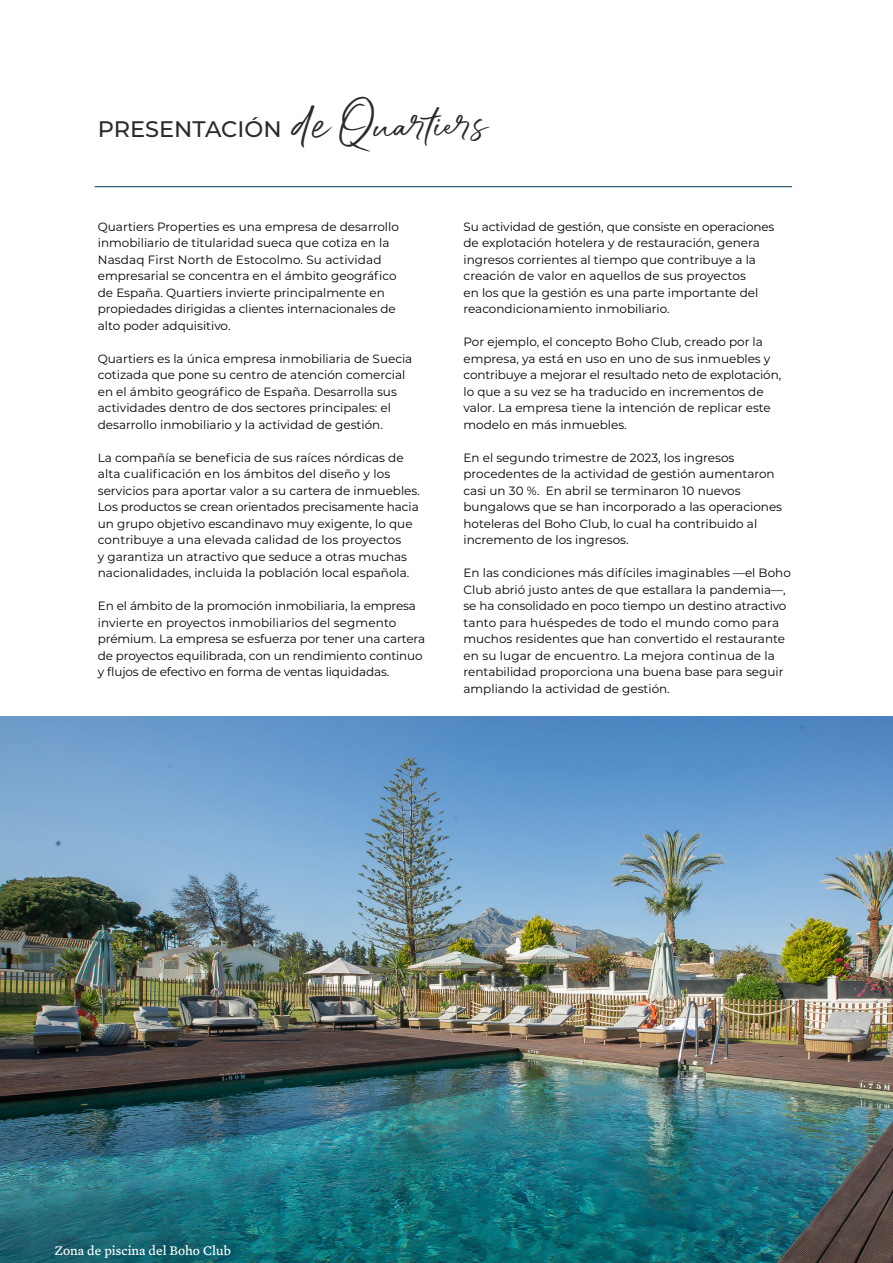
<style>
.page{position:relative;width:893px;height:1263px;background:#fff}
.page>*{position:absolute;margin:0;border:0;box-sizing:border-box;transform-origin:0 0}
.Rubrik{font:500 22.5px "Montserrat";color:#2b292e}
.t1{font:13.5px "Mercury Text G4";color:#fff}
.Brödtext_ny{font:12px/16.5px "Montserrat";color:#000}
.s1{font-family:"Belluga Solid Wide";font-weight:400;font-size:40.5px}
.s2{font-family:"Belluga Solid Wide";font-weight:400;font-size:37.5px}
</style>
<div class="page">
<img style="left:0;top:716px;width:893px;height:547px">
<hr style="left:95px;top:186px;width:697px;height:1px;background:#073351">
<p class="Rubrik" style="left:98px;top:113px;width:390px">PRESENTACIÓN <span class="s1">de</span> <span class="s2">Quartiers</span></p>
<p class="Brödtext_ny" style="left:98px;top:218px;width:303px">Quartiers Properties es una empresa de desarrollo inmobiliario de titularidad sueca que cotiza en la Nasdaq First North de Estocolmo. Su actividad empresarial se concentra en el ámbito geográfico de España. Quartiers invierte principalmente en propiedades dirigidas a clientes internacionales de alto poder adquisitivo.</p>
<p class="Brödtext_ny" style="left:98px;top:350px;width:316px">Quartiers es la única empresa inmobiliaria de Suecia cotizada que pone su centro de atención comercial en el ámbito geográfico de España. Desarrolla sus actividades dentro de dos sectores principales: el desarrollo inmobiliario y la actividad de gestión.</p>
<p class="Brödtext_ny" style="left:98px;top:449px;width:324px">La compañía se beneficia de sus raíces nórdicas de alta cualificación en los ámbitos del diseño y los servicios para aportar valor a su cartera de inmuebles.<br>Los productos se crean orientados precisamente hacia un grupo objetivo escandinavo muy exigente, lo que contribuye a una elevada calidad de los proyectos<br>y garantiza un atractivo que seduce a otras muchas nacionalidades, incluida la población local española.</p>
<p class="Brödtext_ny" style="left:98px;top:597px;width:329px">En el ámbito de la promoción inmobiliaria, la empresa invierte en proyectos inmobiliarios del segmento prémium. La empresa se esfuerza por tener una cartera de proyectos equilibrada, con un rendimiento continuo y flujos de efectivo en forma de ventas liquidadas.</p>
<p class="Brödtext_ny" style="left:463px;top:218px;width:312px">Su actividad de gestión, que consiste en operaciones de explotación hotelera y de restauración, genera ingresos corrientes al tiempo que contribuye a la creación de valor en aquellos de sus proyectos<br>en los que la gestión es una parte importante del reacondicionamiento inmobiliario.</p>
<p class="Brödtext_ny" style="left:463px;top:333px;width:319px">Por ejemplo, el concepto Boho Club, creado por la empresa, ya está en uso en uno de sus inmuebles y contribuye a mejorar el resultado neto de explotación, lo que a su vez se ha traducido en incrementos de valor. La empresa tiene la intención de replicar este modelo en más inmuebles.</p>
<p class="Brödtext_ny" style="left:463px;top:449px;width:320px">En el segundo trimestre de 2023, los ingresos procedentes de la actividad de gestión aumentaron casi un 30 %. En abril se terminaron 10 nuevos bungalows que se han incorporado a las operaciones hoteleras del Boho Club, lo cual ha contribuido al incremento de los ingresos.</p>
<p class="Brödtext_ny" style="left:463px;top:564px;width:329px">En las condiciones más difíciles imaginables —el Boho Club abrió justo antes de que estallara la pandemia—, se ha consolidado en poco tiempo un destino atractivo tanto para huéspedes de todo el mundo como para muchos residentes que han convertido el restaurante en su lugar de encuentro. La mejora continua de la rentabilidad proporciona una buena base para seguir ampliando la actividad de gestión.</p>
<p class="t1" style="left:54px;top:1241px;width:178px">Zona de piscina del Boho Club</p>
</div>
